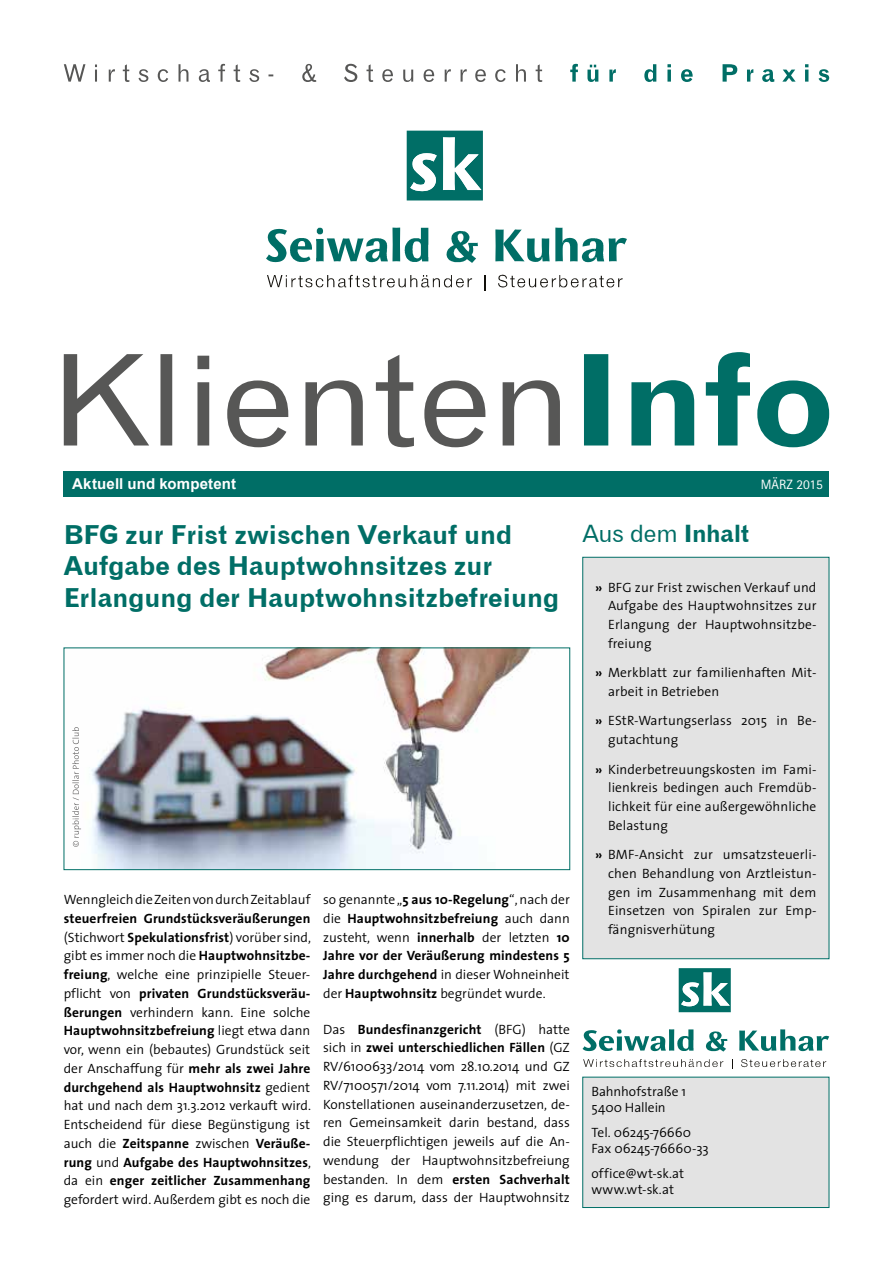
<style>
.page{position:relative;width:893px;height:1263px;background:#fff}
.page>*{position:absolute;margin:0;border:0;box-sizing:border-box;transform-origin:0 0}
.t1{font:26.25px/31.5px "Gothic 720 BT Bold B";color:#006e66}
.t2{font:24px "Gothic 720 BT Roman B";letter-spacing:-.015em;color:#006e66}
.t3{font:700 15px "Arial";letter-spacing:.01em;color:#fff}
.t4{font:300 13.5px/18.8px "The Sans";letter-spacing:.01em;color:#000;text-align:justify}
.t5{font:700 13.5px/18.8px "The Sans";letter-spacing:.01em;color:#000;text-align:justify}
.t6{font:13.5px "Rotis Sans Serif";color:#fff}
.s1{font-family:"Gothic 720 BT Bold B"}
.s2{font-weight:700}
.s3{font-weight:300}
</style>
<div class="page">
<img style="left:91px;top:650px;width:439px;height:218px">
<div style="left:64px;top:648px;width:506px;height:222px;border:1px solid #006e66"></div>
<div style="left:582px;top:557px;width:247px;height:402px;background:#e3e3e3"></div>
<div style="left:582px;top:1077px;width:247px;height:131px;background:#e3e3e3"></div>
<div style="left:64px;top:471px;width:765px;height:25px;background:#006e66"></div>
<svg style="left:570px;top:64px;width:259px;height:18px"></svg>
<svg style="left:64px;top:64px;width:478px;height:18px"></svg>
<svg style="left:584px;top:352px;width:245px;height:95px"></svg>
<svg style="left:64px;top:354px;width:496px;height:93px"></svg>
<svg style="left:267px;top:275px;width:205px;height:12px"></svg>
<svg style="left:484px;top:275px;width:1px;height:15px"></svg>
<svg style="left:498px;top:275px;width:125px;height:13px"></svg>
<svg style="left:495px;top:228px;width:132px;height:34px"></svg>
<svg style="left:446px;top:231px;width:32px;height:32px"></svg>
<svg style="left:407px;top:131px;width:76px;height:69px"></svg>
<svg style="left:266px;top:228px;width:162px;height:34px"></svg>
<svg style="left:583px;top:1059px;width:140px;height:8px"></svg>
<svg style="left:741px;top:1059px;width:85px;height:8px"></svg>
<svg style="left:739px;top:1029px;width:90px;height:22px"></svg>
<svg style="left:706px;top:1031px;width:21px;height:20px"></svg>
<svg style="left:679px;top:968px;width:52px;height:44px"></svg>
<svg style="left:583px;top:1029px;width:110px;height:22px"></svg>
<svg style="left:72px;top:727px;width:9px;height:120px"></svg>
<p class="t3" style="left:72px;top:474px;width:165px">Aktuell und kompetent</p>
<p class="t6" style="left:761px;top:476px;width:63px">MÄRZ 2015</p>
<h1 class="t1" style="left:64px;top:518px;width:450px">BFG zur Frist zwischen Verkauf und</h1>
<h2 class="t2" style="left:583px;top:519px;width:169px">Aus dem <span class="s1">Inhalt</span></h2>
<h1 class="t1" style="left:64px;top:550px;width:497px">Aufgabe des Hauptwohnsitzes zur<br>Erlangung der Hauptwohnsitzbefreiung</h1>
<p class="t4" style="left:608px;top:577px;width:210px;text-indent:-13px"><span class="s2">»</span> BFG zur Frist zwischen Verkauf und Aufgabe des Hauptwohnsitzes zur Erlangung der Hauptwohnsitzbe&shy;freiung</p>
<p class="t4" style="left:608px;top:663px;width:210px;text-indent:-13px"><span class="s2">»</span> Merkblatt zur familienhaften Mit&shy;arbeit in Betrieben</p>
<p class="t4" style="left:608px;top:711px;width:210px;text-indent:-13px"><span class="s2">»</span> EStR-Wartungserlass 2015 in Be&shy;gutachtung</p>
<p class="t4" style="left:608px;top:759px;width:210px;text-indent:-13px"><span class="s2">»</span> Kinderbetreuungskosten im Fami&shy;lienkreis bedingen auch Fremdüb&shy;lichkeit für eine außergewöhnliche Belastung</p>
<p class="t4" style="left:608px;top:845px;width:210px;text-indent:-13px"><span class="s2">»</span> BMF-Ansicht zur umsatzsteuerli&shy;chen Behandlung von Arztleistun&shy;gen im Zusammenhang mit dem Einsetzen von Spiralen zur Emp&shy;fängnisverhütung</p>
<p class="t5" style="left:323px;top:890px;width:248px"><span class="s3">so genannte „</span>5 aus 10-Regelung<span class="s3">“, nach der die</span> Hauptwohnsitzbefreiung <span class="s3">auch dann zusteht, wenn</span> innerhalb <span class="s3">der letzten</span> 10<br>Jahre vor der Veräußerung mindestens 5<br>Jahre durchgehend <span class="s3">in dieser Wohneinheit der</span> Hauptwohnsitz <span class="s3">begründet wurde.</span></p>
<p class="t4" style="left:323px;top:1019px;width:248px">Das <span class="s2">Bundesfinanzgericht</span> (BFG) hatte sich in <span class="s2">zwei unterschiedlichen Fällen</span> (GZ RV/6100633/2014 vom 28.10.2014 und GZ RV/7100571/2014 vom 7.11.2014) mit zwei Konstellationen auseinanderzusetzen, de&shy;ren Gemeinsamkeit darin bestand, dass die Steuerpflichtigen jeweils auf die An&shy;wendung der Hauptwohnsitzbefreiung bestanden. In dem <span class="s2">ersten Sachverhalt </span>ging es darum, dass der Hauptwohnsitz</p>
<p class="t4" style="left:64px;top:890px;width:248px">Wenngleich die Zeiten von durch Zeitablauf</p>
<p class="t4" style="left:64px;top:908px;width:249px"><span class="s2">steuerfreien Grundstücksveräußerungen </span>(Stichwort <span class="s2">Spekulationsfrist</span>) vorüber sind, gibt es immer noch die <span class="s2">Hauptwohnsitzbe&shy;freiung</span>, welche eine prinzipielle Steuer&shy;pflicht von <span class="s2">privaten Grundstücksveräu&shy;ßerungen</span> verhindern kann. Eine solche <span class="s2">Hauptwohnsitzbefreiung</span> liegt etwa dann vor, wenn ein (bebautes) Grundstück seit der Anschaffung für <span class="s2">mehr als zwei Jahre durchgehend als Hauptwohnsitz</span> gedient hat und nach dem 31.3.2012 verkauft wird.<br>Entscheidend für diese Begünstigung ist auch die <span class="s2">Zeitspanne</span> zwischen <span class="s2">Veräuße&shy;rung</span> und <span class="s2">Aufgabe des Hauptwohnsitzes</span>, da ein <span class="s2">enger zeitlicher Zusammenhang </span>gefordert wird. Außerdem gibt es noch die</p>
<p class="t4" style="left:591px;top:1082px;width:96px;line-height:16.2px">Bahnhofstraße 1<br>5400 Hallein</p>
<p class="t4" style="left:591px;top:1123px;width:119px;line-height:16.2px">Tel. 06245-76660<br>Fax 06245-76660-33</p>
<p class="t4" style="left:591px;top:1164px;width:94px;line-height:16.2px">office@wt-sk.at www.wt-sk.at</p>
</div>
